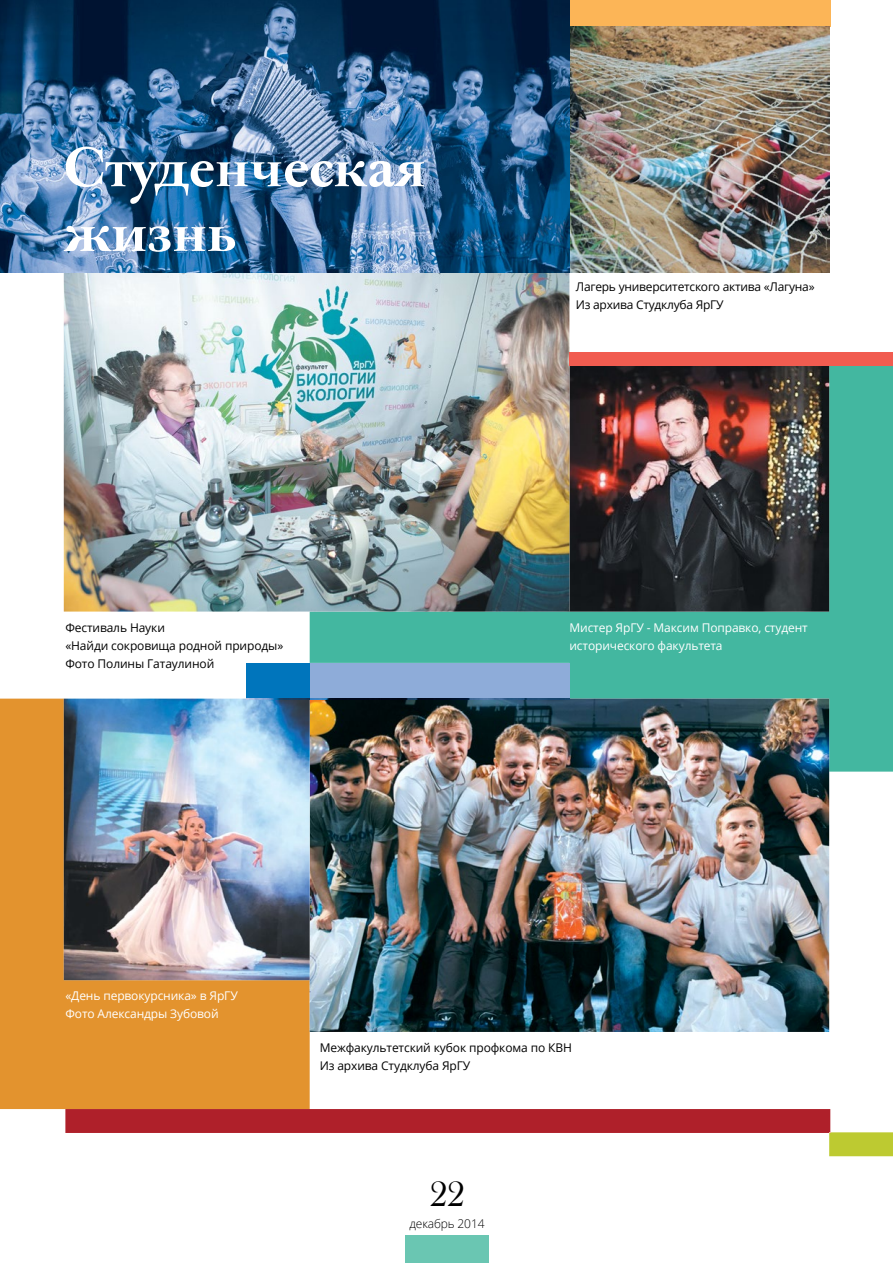
<style>
.page{position:relative;width:893px;height:1263px;background:#fff}
.page>*{position:absolute;margin:0;border:0;box-sizing:border-box;transform-origin:0 0}
.t1{font:700 54px/64.8px "Baskerville 120 Pro";letter-spacing:-.005em;color:#fff}
.t2{font:36px "Bask Old Face";color:#000}
.t3{font:12px/18px "Open Sans";letter-spacing:-.01em;color:#000}
.t4{font:12px/18px "Open Sans";letter-spacing:-.01em;color:#fff}
.t5{font:300 12px "Open Sans";letter-spacing:-.01em;color:#000}
</style>
<div class="page">
<div style="left:405px;top:1235px;width:84px;height:28px;background:#6ac6b2"></div>
<div style="left:64px;top:0;width:766px;height:27px;background:#fcb557"></div>
<div style="left:310px;top:366px;width:583px;height:406px;background:#43b7a0"></div>
<div style="left:0;top:699px;width:310px;height:410px;background:#e3932e"></div>
<img style="left:569px;top:27px;width:260px;height:246px">
<img style="left:569px;top:366px;width:260px;height:246px">
<img style="left:310px;top:699px;width:519px;height:333px">
<img style="left:64px;top:273px;width:505px;height:338px">
<img style="left:64px;top:699px;width:246px;height:281px">
<img style="left:0;top:0;width:569px;height:273px">
<div style="left:247px;top:663px;width:63px;height:36px;background:#0075bc"></div>
<div style="left:310px;top:663px;width:259px;height:36px;background:#8eacd9"></div>
<img style="left:247px;top:699px;width:322px;height:1px">
<div style="left:569px;top:352px;width:324px;height:13px;background:#f15c50"></div>
<svg style="left:65px;top:1109px;width:828px;height:47px"></svg>
<h1 class="t1" style="left:64px;top:139px;width:364px">Студенческая жизнь</h1>
<p class="t3" style="left:65px;top:618px;width:219px">Фестиваль Науки<br>«Найди сокровища родной природы»<br>Фото Полины Гатаулиной</p>
<p class="t4" style="left:65px;top:987px;width:174px">«День первокурсника» в ЯрГУ<br>Фото Александры Зубовой</p>
<p class="t3" style="left:576px;top:277px;width:240px">Лагерь университетского актива «Лагуна»<br>Из архива Студклуба ЯрГУ</p>
<p class="t4" style="left:569px;top:618px;width:240px">Мистер ЯрГУ - Максим Поправко, студент исторического факультета</p>
<p class="t3" style="left:320px;top:1038px;width:254px">Межфакультетский кубок профкома по КВН<br>Из архива Студклуба ЯрГУ</p>
<h2 class="t2" style="left:429px;top:1174px;width:37px">22</h2>
<p class="t5" style="left:409px;top:1215px;width:77px">декабрь 2014</p>
</div>
